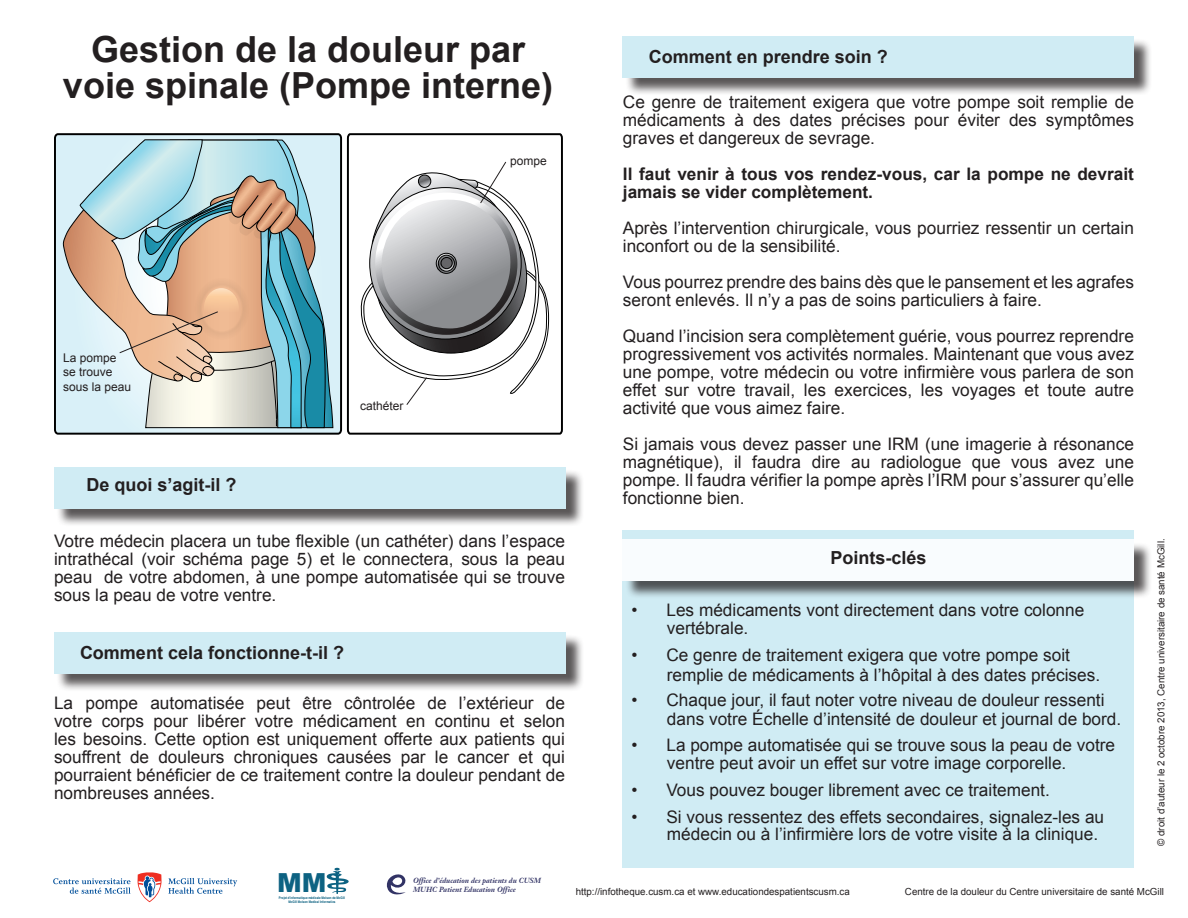
<style>
.page{position:relative;width:1188px;height:918px;background:#fff}
.page>*{position:absolute;margin:0;border:0;box-sizing:border-box;transform-origin:0 0}
.t1{font:700 36px/36px "Arial";color:#231f20;text-align:center}
.t2{font:900 26.25px "Arial";color:#0d6282}
.t3{font:700 18px "Arial";color:#231f20}
.t4{font:17.25px/18px "Arial";color:#231f20;text-align:justify}
.t5{font:700 17.25px/18px "Arial";color:#231f20}
.t6{font:12px/14.4px "Arial";color:#231f20}
.t7{font:9.75px "Arial";color:#231f20}
.t8{font:italic 700 7.2px "Janson S Si";color:#323365}
.t9{font:700 condensed 3.45px/4.2px "Helvetica";color:#0d6282;text-align:center}
</style>
<div class="page">
<div style="left:625px;top:38px;width:528px;height:57px;background:#231f20;opacity:.75"></div>
<div style="left:623px;top:36px;width:511px;height:41px;background:#d0ecf4"></div>
<div style="left:56px;top:469px;width:528px;height:58px;background:#231f20;opacity:.75"></div>
<div style="left:54px;top:467px;width:511px;height:41px;background:#d0ecf4"></div>
<div style="left:623px;top:530px;width:511px;height:338px;background:#d0ecf4"></div>
<div style="left:625px;top:542px;width:528px;height:57px;background:#231f20;opacity:.75"></div>
<div style="left:623px;top:539px;width:511px;height:42px;background:#f9fcfe"></div>
<svg style="left:346px;top:133px;width:217px;height:302px"></svg>
<svg style="left:54px;top:133px;width:289px;height:302px;background:#a5b5ba"></svg>
<svg style="left:137px;top:133px;width:197px;height:302px;background:#aabfc6"></svg>
<div style="left:56px;top:634px;width:528px;height:57px;background:#231f20;opacity:.75"></div>
<div style="left:54px;top:632px;width:511px;height:41px;background:#d0ecf4"></div>
<svg style="left:62px;top:139px;width:264px;height:289px;background:#bac4bf"></svg>
<svg style="left:137px;top:872px;width:25px;height:30px"></svg>
<svg style="left:53px;top:878px;width:78px;height:16px"></svg>
<svg style="left:168px;top:878px;width:69px;height:16px"></svg>
<svg style="left:387px;top:874px;width:19px;height:21px"></svg>
<svg style="left:327px;top:868px;width:22px;height:26px"></svg>
<svg style="left:359px;top:161px;width:190px;height:245px"></svg>
<p class="t1" style="left:63px;top:33px;width:492px">Gestion de la douleur par voie spinale (Pompe interne)</p>
<p class="t6" style="left:63px;top:351px;width:55px">La pompe</p>
<p class="t6" style="left:63px;top:365px;width:70px">se trouve sous la peau</p>
<p class="t3" style="left:86px;top:473px;width:152px">De quoi s’agit-il ?</p>
<p class="t6" style="left:360px;top:398px;width:45px">cathéter</p>
<p class="t6" style="left:510px;top:154px;width:38px">pompe</p>
<p class="t3" style="left:649px;top:45px;width:241px">Comment en prendre soin ?</p>
<p class="t4" style="left:623px;top:93px;width:513px">Ce genre de traitement exigera que votre pompe soit remplie de médicaments à des dates précises pour éviter des symptômes graves et dangereux de sevrage.</p>
<p class="t5" style="left:623px;top:166px;width:513px">Il faut venir à tous vos rendez-vous, car la pompe ne devrait jamais se vider complètement.</p>
<p class="t4" style="left:623px;top:219px;width:513px">Après l’intervention chirurgicale, vous pourriez ressentir un certain inconfort ou de la sensibilité.</p>
<p class="t4" style="left:623px;top:273px;width:513px">Vous pourrez prendre des bains dès que le pansement et les agrafes seront enlevés. Il n’y a pas de soins particuliers à faire.</p>
<p class="t4" style="left:623px;top:327px;width:513px">Quand l’incision sera complètement guérie, vous pourrez reprendre progressivement vos activités normales. Maintenant que vous avez une pompe, votre médecin ou votre infirmière vous parlera de son effet sur votre travail, les exercices, les voyages et toute autre activité que vous aimez faire.</p>
<p class="t4" style="left:623px;top:435px;width:513px">Si jamais vous devez passer une IRM (une imagerie à résonance magnétique), il faudra dire au radiologue que vous avez une pompe. Il faudra vérifier la pompe après l’IRM pour s’assurer qu’elle fonctionne bien.</p>
<p class="t4" style="left:54px;top:532px;width:513px">Votre médecin placera un tube flexible (un cathéter) dans l’espace intrathécal (voir schéma page 5) et le connectera, sous la peau peau de votre abdomen, à une pompe automatisée qui se trouve sous la peau de votre ventre.</p>
<p class="t3" style="left:80px;top:641px;width:266px">Comment cela fonctionne-t-il ?</p>
<p class="t4" style="left:54px;top:694px;width:513px">La pompe automatisée peut être côntrolée de l’extérieur de votre corps pour libérer votre médicament en continu et selon les besoins. Cette option est uniquement offerte aux patients qui souffrent de douleurs chroniques causées par le cancer et qui pourraient bénéficier de ce traitement contre la douleur pendant de nombreuses années.</p>
<p class="t2" style="left:277px;top:864px;width:51px">MM</p>
<p class="t9" style="left:279px;top:896px;width:68px">Projet d'informatique médicale Molson de McGill<br>McGill Molson Medical Informatics</p>
<p class="t8" style="left:413px;top:876px;width:129px">Office d’éducation des patients du CUSM</p>
<p class="t8" style="left:413px;top:885px;width:104px">MUHC Patient Education Office</p>
<p class="t3" style="left:830px;top:545px;width:98px">Points-clés</p>
<p class="t4" style="left:632px;top:601px;width:454px">• Les médicaments vont directement dans votre colonne</p>
<p class="t4" style="left:632px;top:646px;width:440px">• Ce genre de traitement exigera que votre pompe soit</p>
<p class="t4" style="left:632px;top:691px;width:474px">• Chaque jour, il faut noter votre niveau de douleur ressenti</p>
<p class="t4" style="left:632px;top:736px;width:485px">• La pompe automatisée qui se trouve sous la peau de votre</p>
<p class="t4" style="left:632px;top:781px;width:420px">• Vous pouvez bouger librement avec ce traitement.</p>
<p class="t4" style="left:632px;top:808px;width:474px">• Si vous ressentez des effets secondaires, signalez-les au</p>
<p class="t4" style="left:667px;top:619px;width:83px">vertébrale.</p>
<p class="t4" style="left:667px;top:666px;width:435px">remplie de médicaments à l’hôpital à des dates précises.</p>
<p class="t4" style="left:667px;top:710px;width:456px">dans votre Échelle d’intensité de douleur et journal de bord.</p>
<p class="t4" style="left:667px;top:754px;width:401px">ventre peut avoir un effet sur votre image corporelle.</p>
<p class="t4" style="left:667px;top:825px;width:433px">médecin ou à l’infirmière lors de votre visite à la clinique.</p>
<p class="t7" style="left:1155px;top:846px;width:309px;rotate:-90deg">© droit d’auteur le 2 octobre 2013, Centre universitaire de santé McGill.</p>
<p class="t7" style="left:576px;top:885px;width:276px">http://infotheque.cusm.ca et www.educationdespatientscusm.ca</p>
<p class="t7" style="left:905px;top:885px;width:261px">Centre de la douleur du Centre universitaire de santé McGill</p>
</div>
